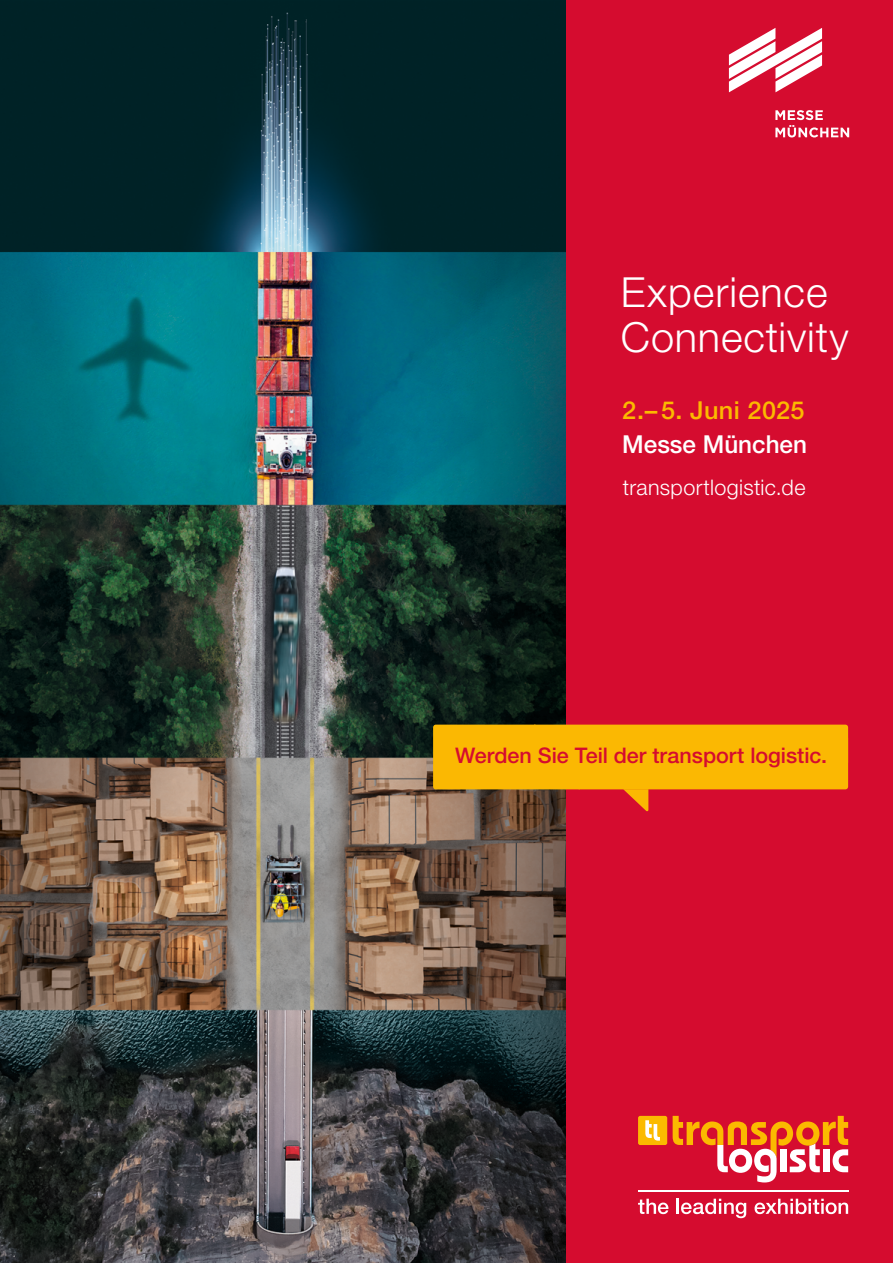
<style>
.page{position:relative;width:893px;height:1263px;background:#fff}
.page>*{position:absolute;margin:0;border:0;box-sizing:border-box;transform-origin:0 0}
.t1{font:300 41.55px/44.7px "Helvetica Neue LT Pro";letter-spacing:.02em;color:#fff}
.t2{font:500 24.75px "Helvetica Neue LT Pro";letter-spacing:.01em;color:#fbba00}
.t3{font:500 24.75px "Helvetica Neue LT Pro";color:#fff}
.t4{font:500 21.45px "Helvetica Neue LT Pro";color:#d50c2f}
.t5{font:300 21.45px "Helvetica Neue LT Pro";letter-spacing:.015em;color:#fff}
</style>
<div class="page">
<img style="left:0;top:0;width:566px;height:1263px">
<div style="left:566px;top:0;width:327px;height:1263px;background:#d50c2f"></div>
<svg style="left:673px;top:1116px;width:175px;height:66px"></svg>
<hr style="left:638px;top:1190px;width:210px;height:1px;background:#fff">
<svg style="left:638px;top:1199px;width:30px;height:15px"></svg>
<svg style="left:677px;top:1199px;width:69px;height:19px"></svg>
<svg style="left:755px;top:1199px;width:93px;height:15px"></svg>
<div style="left:638px;top:1116px;width:29px;height:29px;background:#fbba00;border-radius:2px"></div>
<svg style="left:645px;top:1120px;width:15px;height:20px"></svg>
<svg style="left:729px;top:28px;width:93px;height:64px"></svg>
<svg style="left:775px;top:110px;width:74px;height:27px"></svg>
<svg style="left:623px;top:789px;width:25px;height:23px"></svg>
<div style="left:433px;top:725px;width:415px;height:64px;background:#fbb802;border-radius:3px"></div>
<svg style="left:555px;top:789px;width:26px;height:1px"></svg>
<svg style="left:533px;top:724px;width:26px;height:1px"></svg>
<svg style="left:433px;top:743px;width:1px;height:22px"></svg>
<h1 class="t1" style="left:621px;top:269px;width:229px">Experience<br>Connectivity</h1>
<p class="t2" style="left:622px;top:396px;width:184px">2.– 5. Juni 2025</p>
<p class="t3" style="left:622px;top:429px;width:186px">Messe München</p>
<p class="t5" style="left:623px;top:475px;width:184px">transportlogistic.de</p>
<p class="t4" style="left:455px;top:743px;width:374px">Werden Sie Teil der transport logistic.</p>
</div>
